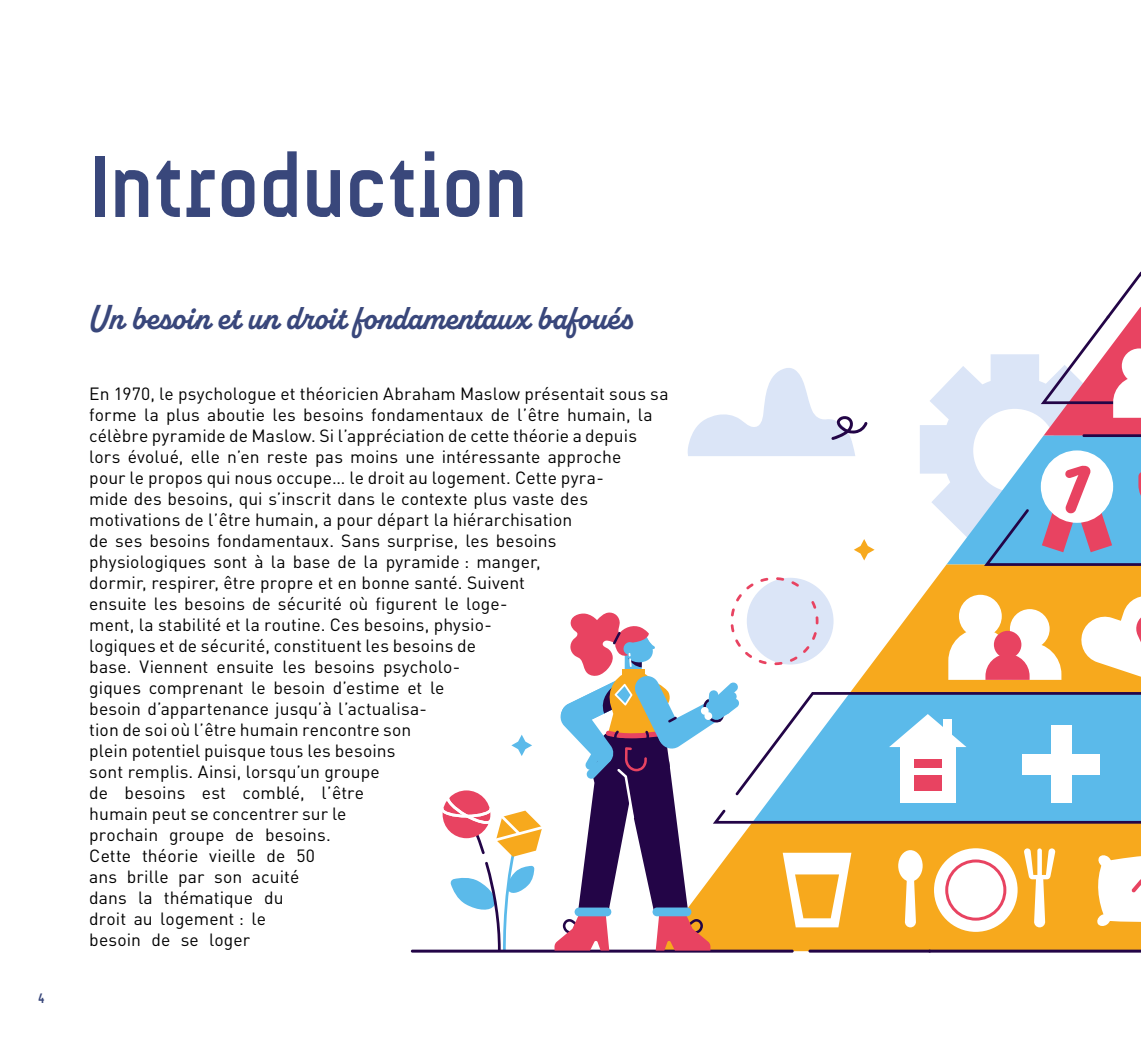
<style>
.page{position:relative;width:1141px;height:1042px;background:#fff}
.page>*{position:absolute;margin:0;border:0;box-sizing:border-box;transform-origin:0 0}
.t1{font:700 89.25px "A Udimat";letter-spacing:-.005em;color:#39477b}
.t2{font:700 35px "Alkaline";color:#39477b}
.t3{font:17.5px/21px "DIN Pro";letter-spacing:.005em;color:#000}
.t4{font:700 14px "A Udimat";color:#39477b}
</style>
<div class="page">
<svg style="left:443px;top:790px;width:47px;height:48px"></svg>
<svg style="left:442px;top:795px;width:100px;height:154px"></svg>
<hr style="left:411px;top:949px;width:383px;height:3px;background:#230547">
<svg style="left:554px;top:271px;width:587px;height:681px"></svg>
<svg style="left:511px;top:734px;width:21px;height:22px"></svg>
<p class="t4" style="left:38px;top:990px;width:7px">4</p>
<h1 class="t1" style="left:89px;top:136px;width:440px">Introduction</h1>
<h2 class="t2" style="left:89px;top:296px;width:544px">Un besoin et un droit fondamentaux bafoués</h2>
<p class="t3" style="left:89px;top:381px;width:581px">En 1970, le psychologue et théoricien Abraham Maslow présentait sous sa forme la plus aboutie les besoins fondamentaux de l’être humain, la célèbre pyramide de Maslow. Si l’appréciation de cette théorie a depuis lors évolué, elle n’en reste pas moins une intéressante approche<br>pour le propos qui nous occupe… le droit au logement. Cette pyra-<br>mide des besoins, qui s’inscrit dans le contexte plus vaste des motivations de l’être humain, a pour départ la hiérarchisation<br>de ses besoins fondamentaux. Sans surprise, les besoins physiologiques sont à la base de la pyramide : manger,<br>dormir, respirer, être propre et en bonne santé. Suivent<br>ensuite les besoins de sécurité où figurent le loge-<br>ment, la stabilité et la routine. Ces besoins, physio-<br>logiques et de sécurité, constituent les besoins de<br>base. Viennent ensuite les besoins psycholo-<br>giques comprenant le besoin d’estime et le<br>besoin d’appartenance jusqu’à l’actualisa-<br>tion de soi où l’être humain rencontre son<br>plein potentiel puisque tous les besoins<br>sont remplis. Ainsi, lorsqu’un groupe<br>de besoins est comblé, l’être<br>humain peut se concentrer sur le<br>prochain groupe de besoins.<br>Cette théorie vieille de 50<br>ans brille par son acuité<br>dans la thématique du<br>droit au logement : le<br>besoin de se loger</p>
</div>
